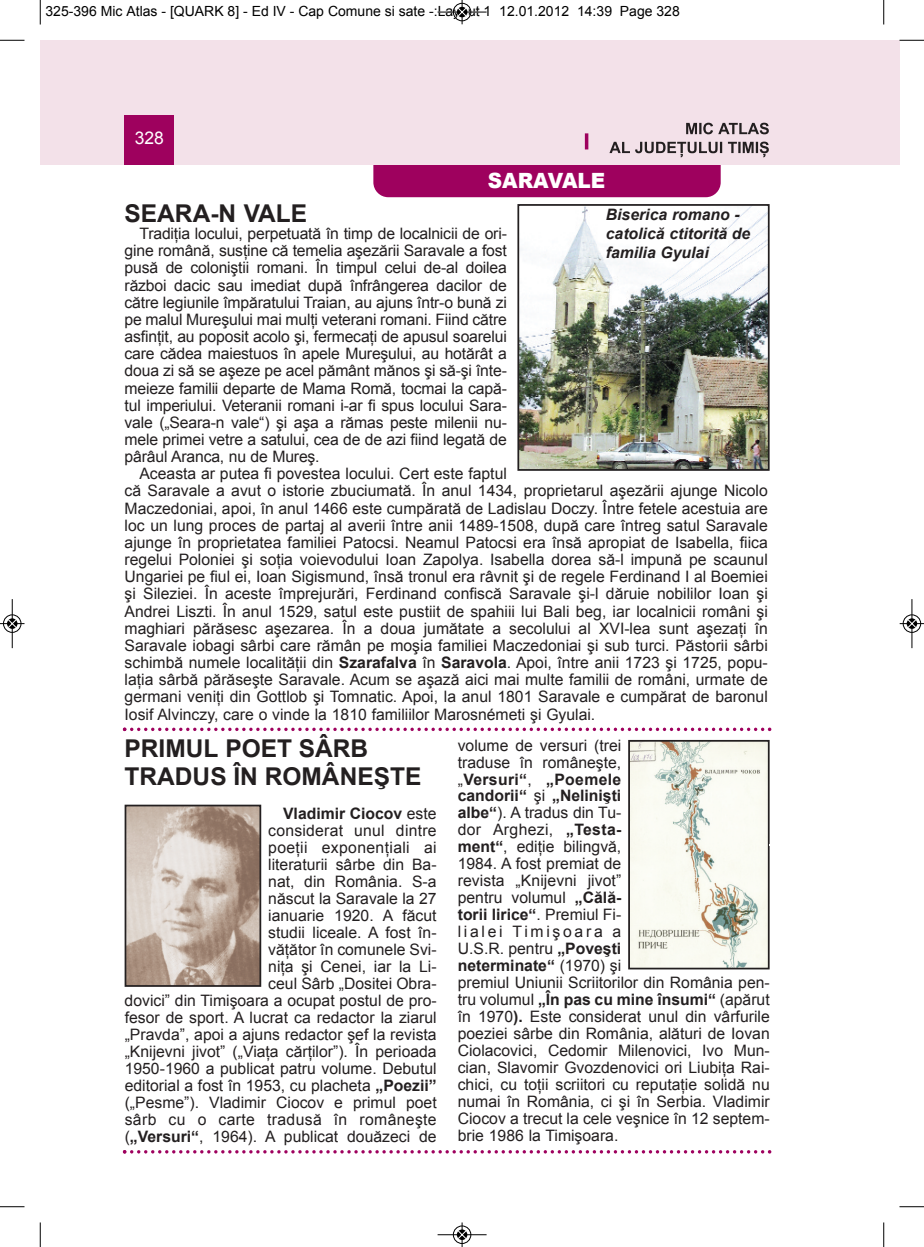
<style>
.page{position:relative;width:924px;height:1247px;background:#fff}
.page>*{position:absolute;margin:0;border:0;box-sizing:border-box;transform-origin:0 0}
.t1{font:700 24.5px/28px "Arial";color:#231f20}
.t2{font:900 21px "Arial";color:#fff;scale:.95 1}
.t3{font:17.5px "Arial";color:#fff}
.t4{font:15.75px/17px "Arial";color:#231f20}
.t5{font:italic 700 15.75px/18.9px "Arial";color:#231f20}
.t6{font:14px "Arial";color:#000}
.s1{font-weight:700}
</style>
<div class="page">
<div style="left:373px;top:134px;width:348px;height:63px;background:#9e015e;border-radius:15px"></div>
<div style="left:40px;top:40px;width:844px;height:124px;background:#f3e1e9"></div>
<div style="left:125px;top:115px;width:49px;height:49px;background:#9e015e"></div>
<hr style="left:585px;top:133px;width:3px;height:16px;background:#9e015e">
<svg style="left:686px;top:123px;width:83px;height:11px"></svg>
<svg style="left:609px;top:142px;width:160px;height:15px"></svg>
<div style="left:884px;top:40px;width:15px;height:124px;background:#f3e1e9"></div>
<img style="left:520px;top:207px;width:246px;height:261px">
<div style="left:517px;top:204px;width:252px;height:267px;border:2px solid #231f20"></div>
<svg style="left:123px;top:727px;width:648px;height:4px"></svg>
<svg style="left:123px;top:1150px;width:648px;height:3px"></svg>
<img style="left:128px;top:807px;width:130px;height:176px">
<div style="left:125px;top:804px;width:136px;height:182px;border:2px solid #231f20"></div>
<img style="left:631px;top:742px;width:135px;height:224px">
<div style="left:628px;top:739px;width:141px;height:230px;border:2px solid #231f20"></div>
<svg style="left:40px;top:0;width:1px;height:24px"></svg>
<svg style="left:0;top:40px;width:24px;height:1px"></svg>
<svg style="left:883px;top:0;width:1px;height:24px"></svg>
<svg style="left:899px;top:40px;width:25px;height:1px"></svg>
<svg style="left:40px;top:1222px;width:1px;height:24px"></svg>
<svg style="left:0;top:1206px;width:24px;height:1px"></svg>
<svg style="left:883px;top:1222px;width:1px;height:24px"></svg>
<svg style="left:899px;top:1206px;width:25px;height:1px"></svg>
<hr style="left:438px;top:12px;width:48px;height:1px;background:#000">
<div style="left:453px;top:3px;width:18px;height:18px;border:1px solid #000;border-radius:50%"></div>
<svg style="left:458px;top:0;width:8px;height:24px"></svg>
<hr style="left:438px;top:1234px;width:48px;height:1px;background:#000">
<div style="left:453px;top:1225px;width:18px;height:18px;border:1px solid #000;border-radius:50%"></div>
<svg style="left:458px;top:1222px;width:8px;height:24px"></svg>
<div style="left:3px;top:614px;width:19px;height:19px;border:1px solid #fff;border-radius:50%"></div>
<hr style="left:12px;top:599px;width:1px;height:49px;background:#000">
<div style="left:3px;top:614px;width:18px;height:18px;border:1px solid #000;border-radius:50%"></div>
<svg style="left:0;top:619px;width:24px;height:9px"></svg>
<div style="left:902px;top:614px;width:19px;height:19px;border:1px solid #fff;border-radius:50%"></div>
<hr style="left:911px;top:599px;width:1px;height:49px;background:#000">
<div style="left:903px;top:614px;width:18px;height:18px;border:1px solid #000;border-radius:50%"></div>
<svg style="left:900px;top:619px;width:24px;height:9px"></svg>
<p class="t6" style="left:46px;top:3px;width:636px">325-396 Mic Atlas - [QUARK 8] - Ed IV - Cap Comune si sate -:Layout 1 12.01.2012 14:39 Page 328</p>
<p class="t3" style="left:135px;top:128px;width:31px">328</p>
<h2 class="t2" style="left:488px;top:165px;width:125px">SARAVALE</h2>
<h1 class="t1" style="left:125px;top:199px;width:184px">SEARA-N VALE</h1>
<p class="t4" style="left:125px;top:225px;width:384px;text-align:justify;text-indent:15px">Tradiţia locului, perpetuată în timp de localnicii de ori&shy;gine română, susţine că temelia aşezării Saravale a fost pusă de coloniştii romani. În timpul celui de-al doilea război dacic sau imediat după înfrângerea dacilor de către legiunile împăratului Traian, au ajuns într-o bună zi pe malul Mureşului mai mulţi veterani romani. Fiind către asfinţit, au poposit acolo şi, fermecaţi de apusul soarelui care cădea maiestuos în apele Mureşului, au hotărât a doua zi să se aşeze pe acel pământ mănos şi să-şi înte&shy;meieze familii departe de Mama Romă, tocmai la capă&shy;tul imperiului. Veteranii romani i-ar fi spus locului Sara&shy;vale („Seara-n vale“) şi aşa a rămas peste milenii nu&shy;mele primei vetre a satului, cea de de azi fiind legată de pârâul Aranca, nu de Mureş.</p>
<p class="t4" style="left:125px;top:465px;width:645px;text-indent:15px">Aceasta ar putea fi povestea locului. Cert este faptul<br>că Saravale a avut o istorie zbuciumată. În anul 1434, proprietarul aşezării ajunge Nicolo Maczedoniai, apoi, în anul 1466 este cumpărată de Ladislau Doczy. Între fetele acestuia are loc un lung proces de partaj al averii între anii 1489-1508, după care întreg satul Saravale ajunge în proprietatea familiei Patocsi. Neamul Patocsi era însă apropiat de Isabella, fiica regelui Poloniei şi soţia voievodului Ioan Zapolya. Isabella dorea să-l impună pe scaunul Ungariei pe fiul ei, Ioan Sigismund, însă tronul era râvnit şi de regele Ferdinand I al Boemiei şi Sileziei. În aceste împrejurări, Ferdinand confiscă Saravale şi-l dăruie nobililor Ioan şi Andrei Liszti. În anul 1529, satul este pustiit de spahiii lui Bali beg, iar localnicii români şi maghiari părăsesc aşezarea. În a doua jumătate a secolului al XVI-lea sunt aşezaţi în Saravale iobagi sârbi care rămân pe moşia familiei Maczedoniai şi sub turci. Păstorii sârbi schimbă numele localităţii din <span class="s1">Szarafalva</span> în <span class="s1">Saravola</span>. Apoi, între anii 1723 şi 1725, popu&shy;laţia sârbă părăseşte Saravale. Acum se aşază aici mai multe familii de români, urmate de germani veniţi din Gottlob şi Tomnatic. Apoi, la anul 1801 Saravale e cumpărat de baronul Iosif Alvinczy, care o vinde la 1810 familiilor Marosnémeti şi Gyulai.</p>
<h1 class="t1" style="left:125px;top:734px;width:298px">PRIMUL POET SÂRB<br>TRADUS ÎN ROMÂNEŞTE</h1>
<p class="t4" style="left:125px;top:804px;width:314px;text-align:right"><span class="s1">Vladimir Ciocov</span> este<br>considerat unul dintre<br>poeţii exponenţiali ai<br>literaturii sârbe din Ba-<br>nat, din România. S-a<br>născut la Saravale la 27<br>ianuarie 1920. A făcut<br>studii liceale. A fost în-<br>văţător în comunele Svi-<br>niţa şi Cenei, iar la Li-<br>ceul Sârb „Dositei Obra-<br>dovici” din Timişoara a ocupat postul de pro&shy;fesor de sport. A lucrat ca redactor la ziarul „Pravda”, apoi a ajuns redactor şef la revista „Knijevni jivot” („Viaţa cărţilor”). În perioada<br>1950-1960 a publicat patru volume. Debutul editorial a fost în 1953, cu placheta <span class="s1">„Poezii” </span>(„Pesme”). Vladimir Ciocov e primul poet sârb cu o carte tradusă în româneşte (<span class="s1">„Versuri“</span>, 1964). A publicat douăzeci de</p>
<p class="t5" style="left:606px;top:205px;width:146px">Biserica romano - catolică ctitorită de familia Gyulai</p>
<p class="t4" style="left:458px;top:736px;width:313px">volume de versuri (trei<br>traduse în româneşte,<br>„<span class="s1">Versuri“</span>, <span class="s1">„Poemele<br>candorii“</span> şi <span class="s1">„Nelinişti<br>albe“</span>). A tradus din Tu-<br>dor Arghezi, <span class="s1">„Testa-<br>ment“</span>, ediţie bilingvă,<br>1984. A fost premiat de<br>revista „Knijevni jivot”<br>pentru volumul <span class="s1">„Călă-<br>torii lirice“</span>. Premiul Fi-<br>lialei Timişoara a<br>U.S.R. pentru <span class="s1">„Poveşti<br>neterminate“</span> (1970) şi<br>premiul Uniunii Scriitorilor din România pen&shy;tru volumul <span class="s1">„În pas cu mine însumi“</span> (apărut în 1970<span class="s1">).</span> Este considerat unul din vârfurile poeziei sârbe din România, alături de Iovan<br>Ciolacovici, Cedomir Milenovici, Ivo Mun&shy;cian, Slavomir Gvozdenovici ori Liubiţa Rai&shy;chici, cu toţii scriitori cu reputaţie solidă nu numai în România, ci şi în Serbia. Vladimir<br>Ciocov a trecut la cele veşnice în 12 septem&shy;brie 1986 la Timişoara.</p>
</div>
